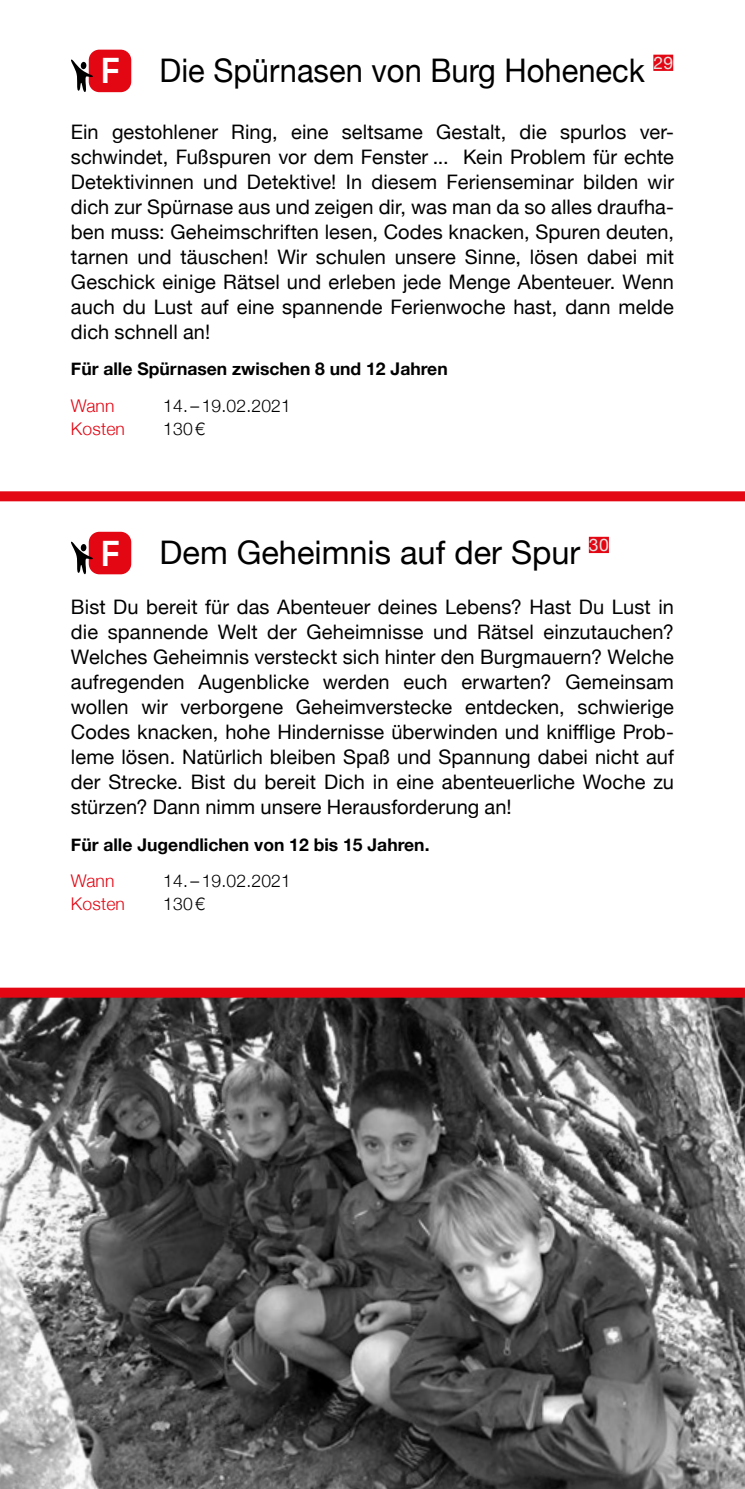
<style>
.page{position:relative;width:745px;height:1489px;background:#fff}
.page>*{position:absolute;margin:0;border:0;box-sizing:border-box;transform-origin:0 0}
.t1{font:32.5px "Helvetica Neue";color:#000;scale:.95 1}
.t2{font:32.5px "Helvetica Neue";color:#000}
.t3{font:20px/25px "Helvetica Neue";letter-spacing:.005em;color:#000;text-align:justify}
.t4{font:700 17.5px "Helvetica Neue";color:#000}
.t5{font:300 17.5px "Helvetica Neue";letter-spacing:.01em;color:#000}
.t6{font:300 17.5px "Helvetica Neue";letter-spacing:.01em;color:#e30613}
.s1{font-family:"Eurostile";font-weight:700;font-size:37.5px;color:#fff}
</style>
<div class="page">
<img style="left:0;top:997px;width:744px;height:491px">
<div style="left:0;top:491px;width:744px;height:10px;background:#e30613"></div>
<div style="left:0;top:987px;width:744px;height:10px;background:#e30613"></div>
<div style="left:653px;top:55px;width:19px;height:16px;background:#e30613"></div>
<div style="left:89px;top:50px;width:42px;height:42px;background:#e30613;border-radius:11px"></div>
<svg style="left:71px;top:59px;width:22px;height:33px"></svg>
<div style="left:588px;top:537px;width:20px;height:16px;background:#e30613"></div>
<div style="left:89px;top:531px;width:42px;height:43px;background:#e30613;border-radius:11px"></div>
<svg style="left:71px;top:541px;width:22px;height:33px"></svg>
<h1 class="t1" style="left:101px;top:46px;width:603px"><span class="s1">F</span> Die Spürnasen von Burg Hoheneck <sup>29</sup></h1>
<p class="t3" style="left:71px;top:120px;width:604px">Ein gestohlener Ring, eine seltsame Gestalt, die spurlos ver&shy;schwindet, Fußspuren vor dem Fenster ... Kein Problem für echte Detektivinnen und Detektive! In diesem Ferienseminar bilden wir dich zur Spürnase aus und zeigen dir, was man da so alles draufha&shy;ben muss: Geheimschriften lesen, Codes knacken, Spuren deuten, tarnen und täuschen! Wir schulen unsere Sinne, lösen dabei mit Geschick einige Rätsel und erleben jede Menge Abenteuer. Wenn auch du Lust auf eine spannende Ferienwoche hast, dann melde dich schnell an!</p>
<p class="t4" style="left:71px;top:355px;width:378px">Für alle Spürnasen zwischen 8 und 12 Jahren</p>
<p class="t6" style="left:71px;top:392px;width:45px">Wann</p>
<p class="t5" style="left:163px;top:392px;width:129px">14. – 19.02.2021</p>
<p class="t6" style="left:71px;top:414px;width:56px">Kosten</p>
<p class="t5" style="left:163px;top:414px;width:43px">130 €</p>
<h1 class="t2" style="left:101px;top:528px;width:509px"><span class="s1">F</span> Dem Geheimnis auf der Spur <sup>30</sup></h1>
<p class="t3" style="left:71px;top:595px;width:604px">Bist Du bereit für das Abenteuer deines Lebens? Hast Du Lust in die spannende Welt der Geheimnisse und Rätsel einzutauchen?<br>Welches Geheimnis versteckt sich hinter den Burgmauern? Welche aufregenden Augenblicke werden euch erwarten? Gemeinsam wollen wir verborgene Geheimverstecke entdecken, schwierige Codes knacken, hohe Hindernisse überwinden und knifflige Prob&shy;leme lösen. Natürlich bleiben Spaß und Spannung dabei nicht auf der Strecke. Bist du bereit Dich in eine abenteuerliche Woche zu stürzen? Dann nimm unsere Herausforderung an!</p>
<p class="t4" style="left:71px;top:830px;width:360px">Für alle Jugendlichen von 12 bis 15 Jahren.</p>
<p class="t6" style="left:71px;top:867px;width:45px">Wann</p>
<p class="t5" style="left:163px;top:867px;width:129px">14. – 19.02.2021</p>
<p class="t6" style="left:71px;top:889px;width:56px">Kosten</p>
<p class="t5" style="left:163px;top:889px;width:43px">130 €</p>
</div>
